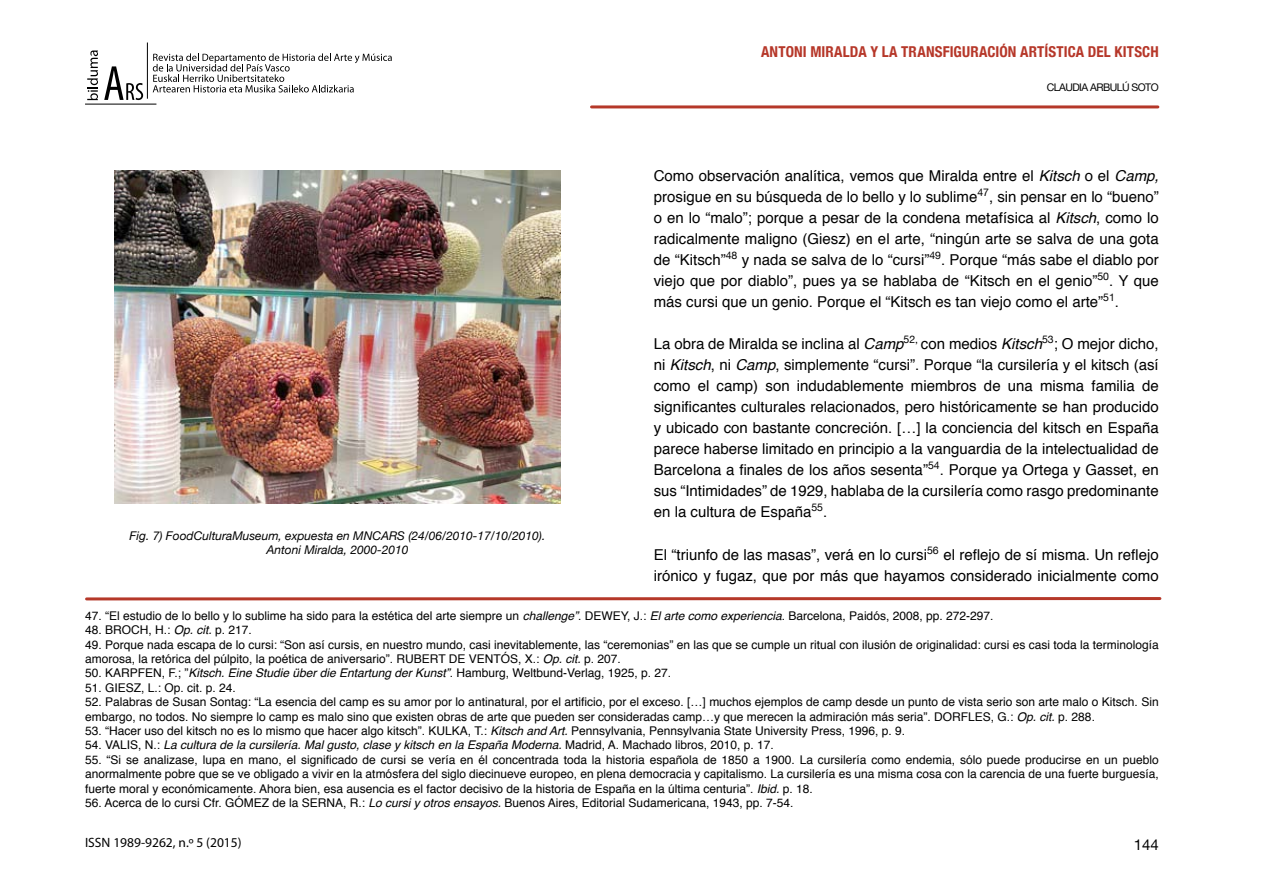
<style>
.page{position:relative;width:1263px;height:893px;background:#fff}
.page>*{position:absolute;margin:0;border:0;box-sizing:border-box;transform-origin:0 0}
.t1{font:15px/21px "Helvetica";color:#000;text-align:justify}
.t2{font:700 condensed 15px "Helvetica Neue";letter-spacing:.01em;color:#b63729}
.t3{font:15px "Helvetica Neue";color:#000}
.t4{font:13.5px "Myriad Pro";color:#000}
.t5{font:12px/14.4px "Helvetica";color:#000}
.t6{font:italic 12px "Helvetica";color:#000}
.t7{font:italic 12px/14.4px "Helvetica Neue";color:#000;text-align:center}
.t8{font:10.5px "Helvetica Neue";letter-spacing:-.05em;color:#000}
.s1{font-style:italic}
.s2{font-style:normal}
</style>
<div class="page">
<svg style="left:104px;top:66px;width:39px;height:34px"></svg>
<svg style="left:87px;top:50px;width:11px;height:50px"></svg>
<hr style="left:85px;top:104px;width:71px;height:1px;background:#000">
<svg style="left:153px;top:53px;width:239px;height:39px"></svg>
<hr style="left:147px;top:43px;width:1px;height:56px;background:#000">
<hr style="left:591px;top:105px;width:567px;height:3px;background:#b53829">
<hr style="left:87px;top:597px;width:1073px;height:3px;background:#b53829">
<img style="left:115px;top:170px;width:445px;height:333px">
<p class="t2" style="left:761px;top:43px;width:399px">ANTONI MIRALDA Y LA TRANSFIGURACIÓN ARTÍSTICA DEL KITSCH</p>
<p class="t8" style="left:1047px;top:81px;width:114px">CLAUDIA ARBULÚ SOTO</p>
<p class="t1" style="left:654px;top:166px;width:506px">Como observación analítica, vemos que Miralda entre el <span class="s1">Kitsch</span> o el <span class="s1">Camp, </span>prosigue en su búsqueda de lo bello y lo sublime<sup>47</sup>, sin pensar en lo “bueno” o en lo “malo”; porque a pesar de la condena metafísica al <span class="s1">Kitsch</span>, como lo radicalmente maligno (Giesz) en el arte, “ningún arte se salva de una gota de “Kitsch”<sup>48</sup> y nada se salva de lo “cursi”<sup>49</sup>. Porque “más sabe el diablo por viejo que por diablo”, pues ya se hablaba de “Kitsch en el genio”<sup>50</sup>. Y que más cursi que un genio. Porque el “Kitsch es tan viejo como el arte”<sup>51</sup>.</p>
<p class="t1" style="left:654px;top:334px;width:506px">La obra de Miralda se inclina al <span class="s1">Camp</span><sup>52,</sup> con medios <span class="s1">Kitsch</span><sup>53</sup>; O mejor dicho, ni <span class="s1">Kitsch</span>, ni <span class="s1">Camp</span>, simplemente “cursi”. Porque “la cursilería y el kitsch (así como el camp) son indudablemente miembros de una misma familia de significantes culturales relacionados, pero históricamente se han producido y ubicado con bastante concreción. […] la conciencia del kitsch en España parece haberse limitado en principio a la vanguardia de la intelectualidad de Barcelona a finales de los años sesenta”<sup>54</sup>. Porque ya Ortega y Gasset, en sus “Intimidades” de 1929, hablaba de la cursilería como rasgo predominante en la cultura de España<sup>55</sup>.</p>
<p class="t1" style="left:654px;top:545px;width:506px">El “triunfo de las masas”, verá en lo cursi<sup>56</sup> el reflejo de sí misma. Un reflejo irónico y fugaz, que por más que hayamos considerado inicialmente como</p>
<p class="t5" style="left:85px;top:609px;width:910px">47. “El estudio de lo bello y lo sublime ha sido para la estética del arte siempre un <span class="s1">challenge”</span>. DEWEY, J.: <span class="s1">El arte como experiencia</span>. Barcelona, Paidós, 2008, pp. 272-297.</p>
<p class="t5" style="left:85px;top:623px;width:168px">48. BROCH, H.: <span class="s1">Op. cit.</span> p. 217.</p>
<p class="t5" style="left:85px;top:638px;width:1075px">49. Porque nada escapa de lo cursi: “Son así cursis, en nuestro mundo, casi inevitablemente, las “ceremonias” en las que se cumple un ritual con ilusión de originalidad: cursi es casi toda la terminología amorosa, la retórica del púlpito, la poética de aniversario”. RUBERT DE VENTÓS, X.: <span class="s1">Op. cit.</span> p. 207.</p>
<p class="t5" style="left:85px;top:666px;width:588px">50. KARPFEN, F.; ”<span class="s1">Kitsch. Eine Studie über die Entartung der Kunst”</span>. Hamburg, Weltbund-Verlag, 1925, p. 27.</p>
<p class="t5" style="left:85px;top:681px;width:152px">51. GIESZ, L.: Op. cit. p. 24.</p>
<p class="t5" style="left:85px;top:695px;width:1075px">52. Palabras de Susan Sontag: “La esencia del camp es su amor por lo antinatural, por el artificio, por el exceso. […] muchos ejemplos de camp desde un punto de vista serio son arte malo o Kitsch. Sin embargo, no todos. No siempre lo camp es malo sino que existen obras de arte que pueden ser consideradas camp…y que merecen la admiración más seria”. DORFLES, G.: <span class="s1">Op. cit.</span> p. 288.</p>
<p class="t5" style="left:85px;top:724px;width:822px">53. “Hacer uso del kitsch no es lo mismo que hacer algo kitsch”. KULKA, T.: <span class="s1">Kitsch and Art.</span> Pennsylvania, Pennsylvania State University Press, 1996, p. 9.</p>
<p class="t6" style="left:85px;top:736px;width:690px"><span class="s2">54. VALIS, N.:</span> La cultura de la cursilería. Mal gusto, clase y kitsch en la España Moderna. <span class="s2">Madrid, A. Machado libros, 2010, p. 17.</span></p>
<p class="t5" style="left:85px;top:753px;width:1075px;text-align:justify">55. “Si se analizase, lupa en mano, el significado de cursi se vería en él concentrada toda la historia española de 1850 a 1900. La cursilería como endemia, sólo puede producirse en un pueblo anormalmente pobre que se ve obligado a vivir en la atmósfera del siglo diecinueve europeo, en plena democracia y capitalismo. La cursilería es una misma cosa con la carencia de una fuerte burguesía, fuerte moral y económicamente. Ahora bien, esa ausencia es el factor decisivo de la historia de España en la última centuria”. <span class="s1">Ibid.</span> p. 18.</p>
<p class="t5" style="left:85px;top:796px;width:710px">56. Acerca de lo cursi Cfr. GÓMEZ de la SERNA, R.: <span class="s1">Lo cursi y otros ensayos.</span> Buenos Aires, Editorial Sudamericana, 1943, pp. 7-54.</p>
<p class="t7" style="left:130px;top:528px;width:417px">Fig. 7) FoodCulturaMuseum, expuesta en MNCARS (24/06/2010-17/10/2010).<br>Antoni Miralda, 2000-2010</p>
<p class="t4" style="left:85px;top:835px;width:158px">ISSN 1989-9262, n.º 5 (2015)</p>
<p class="t3" style="left:1134px;top:836px;width:27px">144</p>
</div>
